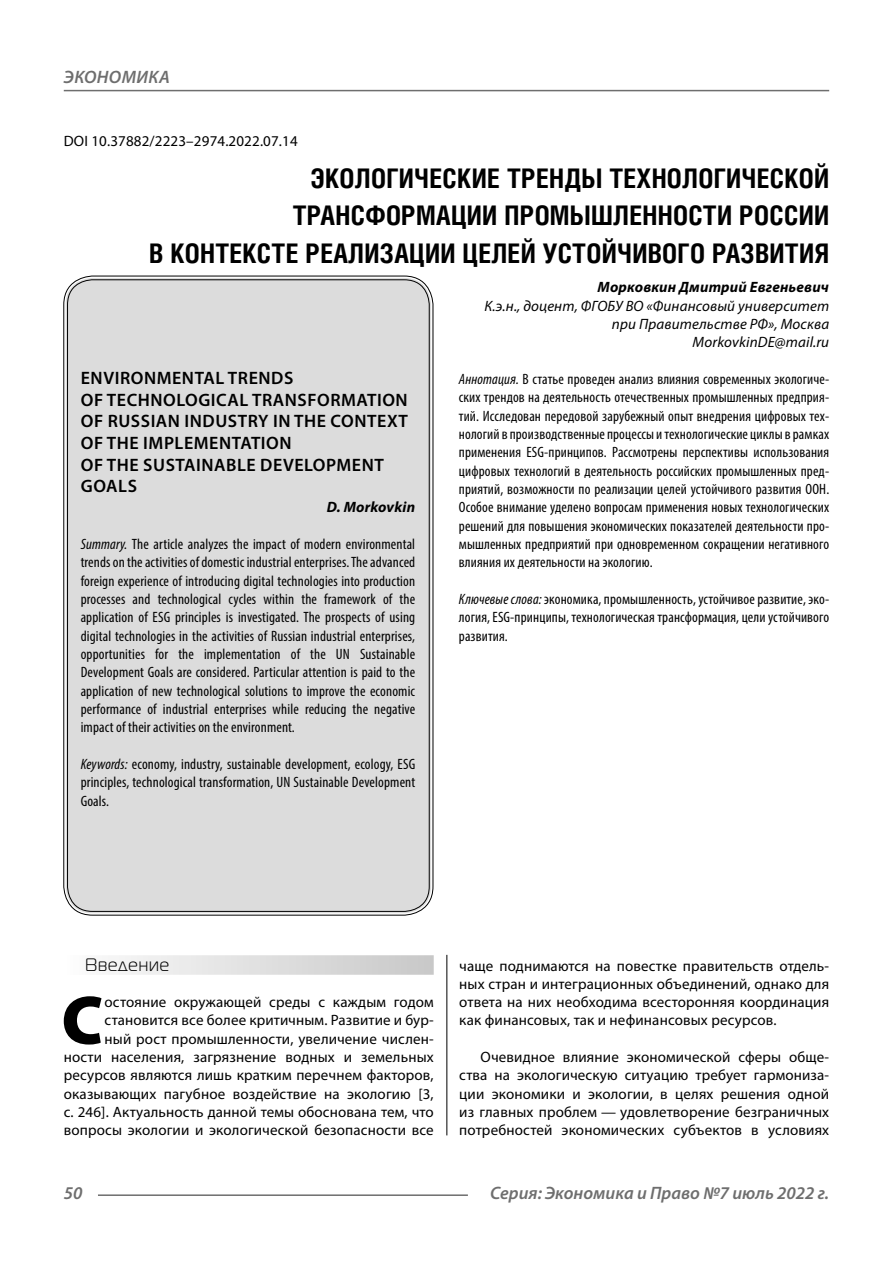
<style>
.page{position:relative;width:893px;height:1263px;background:#fff}
.page>*{position:absolute;margin:0;border:0;box-sizing:border-box;transform-origin:0 0}
.Bukvica{font:900 69.3px "Myriad Pro";color:#000}
.Header{font:700 27px/37.5px "Helios Cond C";letter-spacing:.01em;color:#000;text-align:right}
.Header-eng{font:600 18px/21.6px "Myriad Pro";letter-spacing:.03em;color:#000}
.t1{font:italic 600 18px "Myriad Pro";color:#6e6e6e}
.Subheader{font:18px "Magistral C";letter-spacing:.05em;color:#000}
.Annotation-eng{font:condensed 15px/18.3px "Myriad Pro";letter-spacing:.01em;color:#000;text-align:justify}
.Annotation-rus{font:condensed 15px/18.3px "Myriad Pro";letter-spacing:.01em;color:#000;text-align:justify}
.Bukvica-2{font:15px/18.3px "Myriad Pro";letter-spacing:.01em;color:#000;text-align:right}
.Normal{font:15px/18.3px "Myriad Pro";letter-spacing:.01em;color:#000;text-align:justify}
.Author-doc{font:italic 15px/18.3px "Myriad Pro";letter-spacing:.01em;color:#000;text-align:right}
.DOI{font:15px "Myriad Pro";letter-spacing:.01em;color:#000}
.Author{font:italic 700 15px "Myriad Pro";letter-spacing:.01em;color:#000}
.Author-email{font:italic 15px "Myriad Pro";letter-spacing:.01em;color:#000}
.Author-eng{font:italic 700 15px "Myriad Pro";letter-spacing:.01em;color:#000}
.s1{font-style:italic}
</style>
<div class="page">
<hr style="left:446px;top:952px;width:1px;height:183px;background:#000">
<div style="left:64px;top:955px;width:370px;height:20px;background:linear-gradient(to right,#fcfcfc,#c8c8c8)"></div>
<div style="left:66px;top:278px;width:365px;height:635px;background:#dcdcdc;border-radius:27px"></div>
<hr style="left:98px;top:1194px;width:370px;height:2px;background:#6e6e6e">
<hr style="left:64px;top:90px;width:765px;height:1px;background:#6e6e6e">
<p class="t1" style="left:64px;top:66px;width:24px">Экономика</p>
<p class="DOI" style="left:64px;top:132px;width:235px">DOI 10.37882/2223–2974.2022.07.14</p>
<p class="Header" style="left:149px;top:159px;width:681px">ЭКОЛОГИЧЕСКИЕ ТРЕНДЫ ТЕХНОЛОГИЧЕСКОЙ<br>ТРАНСФОРМАЦИИ ПРОМЫШЛЕННОСТИ РОССИИ<br>В КОНТЕКСТЕ РЕАЛИЗАЦИИ ЦЕЛЕЙ УСТОЙЧИВОГО РАЗВИТИЯ</p>
<p class="Author" style="left:598px;top:278px;width:233px">Морковкин Дмитрий Евгеньевич</p>
<p class="Author-doc" style="left:484px;top:296px;width:346px">К.э.н., доцент, ФГОБУ ВО «Финансовый университет при Правительстве РФ», Москва</p>
<p class="Author-email" style="left:692px;top:333px;width:138px">MorkovkinDE@mail.ru</p>
<p class="Annotation-rus" style="left:459px;top:370px;width:372px"><span class="s1">Аннотация.</span> В статье проведен анализ влияния современных экологиче&shy;ских трендов на деятельность отечественных промышленных предприя&shy;тий. Исследован передовой зарубежный опыт внедрения цифровых тех&shy;нологий в производственные процессы и технологические циклы в рамках применения ESG-принципов. Рассмотрены перспективы использования цифровых технологий в деятельность российских промышленных пред&shy;приятий, возможности по реализации целей устойчивого развития ООН.<br>Особое внимание уделено вопросам применения новых технологических решений для повышения экономических показателей деятельности про&shy;мышленных предприятий при одновременном сокращении негативного влияния их деятельности на экологию.</p>
<p class="Annotation-rus" style="left:459px;top:590px;width:372px"><span class="s1">Ключевые слова:</span> экономика, промышленность, устойчивое развитие, эко&shy;логия, ESG-принципы, технологическая трансформация, цели устойчивого развития.</p>
<p class="Header-eng" style="left:81px;top:367px;width:328px">ENVIRONMENTAL TRENDS<br>OF TECHNOLOGICAL TRANSFORMATION<br>OF RUSSIAN INDUSTRY IN THE CONTEXT<br>OF THE IMPLEMENTATION<br>OF THE SUSTAINABLE DEVELOPMENT<br>GOALS</p>
<p class="Author-eng" style="left:327px;top:498px;width:90px">D. Morkovkin</p>
<p class="Annotation-eng" style="left:81px;top:535px;width:336px"><span class="s1">Summary.</span> The article analyzes the impact of modern environmental trends on the activities of domestic industrial enterprises. The advanced foreign experience of introducing digital technologies into production processes and technological cycles within the framework of the application of ESG principles is investigated. The prospects of using digital technologies in the activities of Russian industrial enterprises, opportunities for the implementation of the UN Sustainable Development Goals are considered. Particular attention is paid to the application of new technological solutions to improve the economic performance of industrial enterprises while reducing the negative impact of their activities on the environment.</p>
<p class="Annotation-eng" style="left:81px;top:755px;width:336px"><span class="s1">Keywords:</span> economy, industry, sustainable development, ecology, ESG principles, technological transformation, UN Sustainable Development Goals.</p>
<p class="Subheader" style="left:85px;top:955px;width:86px">Введение</p>
<p class="Bukvica" style="left:61px;top:974px;width:43px">С</p>
<p class="Bukvica-2" style="left:64px;top:993px;width:371px">остояние окружающей среды с каждым годом становится все более критичным. Развитие и бур-<br>ный рост промышленности, увеличение числен&shy;ности населения, загрязнение водных и земельных ресурсов являются лишь кратким перечнем факторов, оказывающих пагубное воздействие на экологию [3, с. 246]. Актуальность данной темы обоснована тем, что вопросы экологии и экологической безопасности все</p>
<p class="Bukvica-2" style="left:459px;top:956px;width:371px;text-align:justify">чаще поднимаются на повестке правительств отдель&shy;ных стран и интеграционных объединений, однако для ответа на них необходима всесторонняя координация как финансовых, так и нефинансовых ресурсов.</p>
<p class="Normal" style="left:459px;top:1048px;width:371px;text-indent:21px">Очевидное влияние экономической сферы обще&shy;ства на экологическую ситуацию требует гармониза&shy;ции экономики и экологии, в целях решения одной из главных проблем — удовлетворение безграничных потребностей экономических субъектов в условиях</p>
<p class="t1" style="left:64px;top:1182px;width:20px">50</p>
<p class="t1" style="left:490px;top:1182px;width:341px">Серия: Экономика и Право №7 июль 2022 г.</p>
</div>
